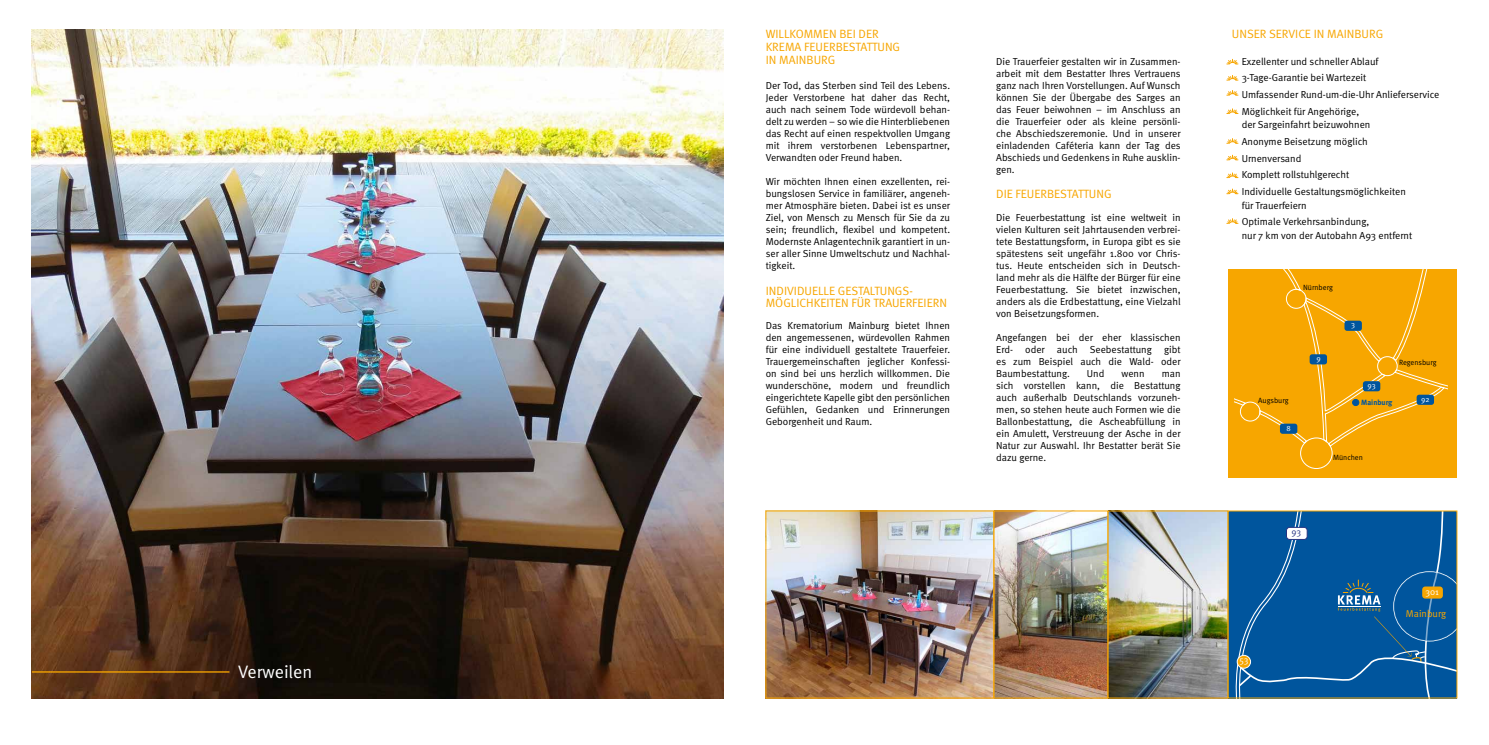
<style>
.page{position:relative;width:1489px;height:745px;background:#fff}
.page>*{position:absolute;margin:0;border:0;box-sizing:border-box;transform-origin:0 0}
.t1{font:18px "Meta Normal";letter-spacing:-.005em;color:#fff}
.t2{font:12px/12.8px "Meta Normal";color:#f7a600}
.t3{font:10.12px/12px "Meta Normal";color:#000;text-align:justify}
.t4{font:9.98px "Meta Normal";color:#f7a600}
.t5{font:9px "Meta Normal";color:#fff}
.t6{font:9px "Meta Normal";color:#253483}
.t7{font:7.57px "Meta Normal";color:#000}
.t8{font:700 7.57px "Meta";color:#00559d}
.t9{font:7.57px "Meta Normal";color:#fff}
</style>
<div class="page">
<img style="left:767px;top:512px;width:458px;height:183px">
<div style="left:993px;top:510px;width:114px;height:187px;border:1px solid #f7a600"></div>
<div style="left:1107px;top:510px;width:120px;height:187px;border:1px solid #f7a600"></div>
<svg style="left:1226px;top:59px;width:12px;height:5px"></svg>
<svg style="left:1226px;top:75px;width:12px;height:6px"></svg>
<svg style="left:1226px;top:90px;width:12px;height:6px"></svg>
<svg style="left:1226px;top:108px;width:12px;height:6px"></svg>
<svg style="left:1226px;top:138px;width:12px;height:6px"></svg>
<svg style="left:1226px;top:155px;width:12px;height:5px"></svg>
<svg style="left:1226px;top:172px;width:12px;height:6px"></svg>
<svg style="left:1226px;top:188px;width:12px;height:6px"></svg>
<svg style="left:1226px;top:218px;width:12px;height:6px"></svg>
<img style="left:32px;top:29px;width:691px;height:668px">
<hr style="left:32px;top:670px;width:197px;height:2px;background:#f7a600">
<div style="left:1228px;top:269px;width:228px;height:208px;background:#f7a600"></div>
<div style="left:1228px;top:510px;width:228px;height:187px;background:#00559d"></div>
<svg style="left:1235px;top:512px;width:219px;height:183px"></svg>
<svg style="left:1234px;top:398px;width:12px;height:8px"></svg>
<div style="left:1239px;top:401px;width:21px;height:20px;border:1px solid #fff;border-radius:50%"></div>
<div style="left:1299px;top:437px;width:33px;height:31px;border:1px solid #fff;border-radius:50%"></div>
<svg style="left:1258px;top:269px;width:188px;height:178px"></svg>
<div style="left:1351px;top:399px;width:7px;height:6px;border:1px solid #00559d;border-radius:50%"></div>
<div style="left:1309px;top:354px;width:17px;height:10px;background:#00559d;border-radius:3px"></div>
<h1 class="t1" style="left:238px;top:660px;width:75px">Verweilen</h1>
<p class="t2" style="left:765px;top:28px;width:136px">WILLKOMMEN BEI DER<br>KREMA FEUERBESTATTUNG<br>IN MAINBURG</p>
<p class="t3" style="left:765px;top:79px;width:186px">Der Tod, das Sterben sind Teil des Lebens.<br>Jeder Verstorbene hat daher das Recht, auch nach seinem Tode würdevoll behan&shy;delt zu werden – so wie die Hinterbliebenen das Recht auf einen respektvollen Umgang mit ihrem verstorbenen Lebenspartner, Verwandten oder Freund haben.</p>
<p class="t3" style="left:765px;top:175px;width:186px">Wir möchten Ihnen einen exzellenten, rei&shy;bungslosen Service in familiärer, angeneh&shy;mer Atmosphäre bieten. Dabei ist es unser Ziel, von Mensch zu Mensch für Sie da zu sein; freundlich, flexibel und kompetent.<br>Modernste Anlagentechnik garantiert in un&shy;ser aller Sinne Umweltschutz und Nachhal&shy;tigkeit.</p>
<p class="t2" style="left:765px;top:284px;width:183px">INDIVIDUELLE GESTALTUNGS-<br>MÖGLICHKEITEN FÜR TRAUERFEIERN</p>
<p class="t3" style="left:765px;top:319px;width:186px">Das Krematorium Mainburg bietet Ihnen den angemessenen, würdevollen Rahmen für eine individuell gestaltete Trauerfeier.<br>Trauergemeinschaften jeglicher Konfessi&shy;on sind bei uns herzlich willkommen. Die wunderschöne, modern und freundlich eingerichtete Kapelle gibt den persönlichen Gefühlen, Gedanken und Erinnerungen Geborgenheit und Raum.</p>
<p class="t3" style="left:996px;top:55px;width:186px">Die Trauerfeier gestalten wir in Zusammen&shy;arbeit mit dem Bestatter Ihres Vertrauens ganz nach Ihren Vorstellungen. Auf Wunsch können Sie der Übergabe des Sarges an das Feuer beiwohnen – im Anschluss an die Trauerfeier oder als kleine persönli&shy;che Abschiedszeremonie. Und in unserer einladenden Caféteria kann der Tag des Abschieds und Gedenkens in Ruhe ausklin&shy;gen.</p>
<p class="t2" style="left:996px;top:188px;width:117px">DIE FEUERBESTATTUNG</p>
<p class="t3" style="left:996px;top:211px;width:186px">Die Feuerbestattung ist eine weltweit in vielen Kulturen seit Jahrtausenden verbrei&shy;tete Bestattungsform, in Europa gibt es sie spätestens seit ungefähr 1.800 vor Chris&shy;tus. Heute entscheiden sich in Deutsch&shy;land mehr als die Hälfte der Bürger für eine Feuerbestattung. Sie bietet inzwischen, anders als die Erdbestattung, eine Vielzahl von Beisetzungsformen.</p>
<p class="t3" style="left:996px;top:331px;width:186px">Angefangen bei der eher klassischen Erd- oder auch Seebestattung gibt es zum Beispiel auch die Wald- oder Baumbestattung.</p>
<p class="t3" style="left:1086px;top:367px;width:19px">Und</p>
<p class="t3" style="left:1121px;top:367px;width:25px">wenn</p>
<p class="t3" style="left:996px;top:367px;width:186px;text-indent:165px">man sich vorstellen kann, die Bestattung auch außerhalb Deutschlands vorzuneh&shy;men, so stehen heute auch Formen wie die Ballonbestattung, die Ascheabfüllung in ein Amulett, Verstreuung der Asche in der Natur zur Auswahl. Ihr Bestatter berät Sie dazu gerne.</p>
<p class="t2" style="left:1231px;top:28px;width:153px">UNSER SERVICE IN MAINBURG</p>
<p class="t3" style="left:1241px;top:53px;width:199px;line-height:16.6px;text-align:left">Exzellenter und schneller Ablauf 3-Tage-Garantie bei Wartezeit<br>Umfassender Rund-um-die-Uhr Anlieferservice Möglichkeit für Angehörige,</p>
<p class="t3" style="left:1241px;top:116px;width:166px;line-height:16.6px;text-align:left">der Sargeinfahrt beizuwohnen<br>Anonyme Beisetzung möglich<br>Urnenversand<br>Komplett rollstuhlgerecht<br>Individuelle Gestaltungsmöglichkeiten</p>
<p class="t3" style="left:1241px;top:196px;width:129px;line-height:16.6px">für Trauerfeiern<br>Optimale Verkehrsanbindung,</p>
<p class="t3" style="left:1241px;top:229px;width:172px">nur 7 km von der Autobahn A93 entfernt</p>
<p class="t7" style="left:1258px;top:396px;width:32px">Augsburg</p>
<p class="t9" style="left:1286px;top:424px;width:6px">8</p>
<p class="t7" style="left:1302px;top:283px;width:31px">Nürnberg</p>
<p class="t9" style="left:1316px;top:353px;width:6px">9</p>
<p class="t9" style="left:1351px;top:319px;width:5px">3</p>
<p class="t9" style="left:1367px;top:380px;width:10px">93</p>
<p class="t7" style="left:1398px;top:357px;width:39px">Regensburg</p>
<p class="t8" style="left:1361px;top:397px;width:33px">Mainburg</p>
<p class="t9" style="left:1420px;top:394px;width:10px">92</p>
<p class="t7" style="left:1332px;top:453px;width:31px">München</p>
<p class="t6" style="left:1291px;top:526px;width:11px">93</p>
<p class="t5" style="left:1239px;top:654px;width:11px">53</p>
<p class="t5" style="left:1425px;top:586px;width:15px">301</p>
<p class="t4" style="left:1405px;top:607px;width:42px">Mainburg</p>
</div>
